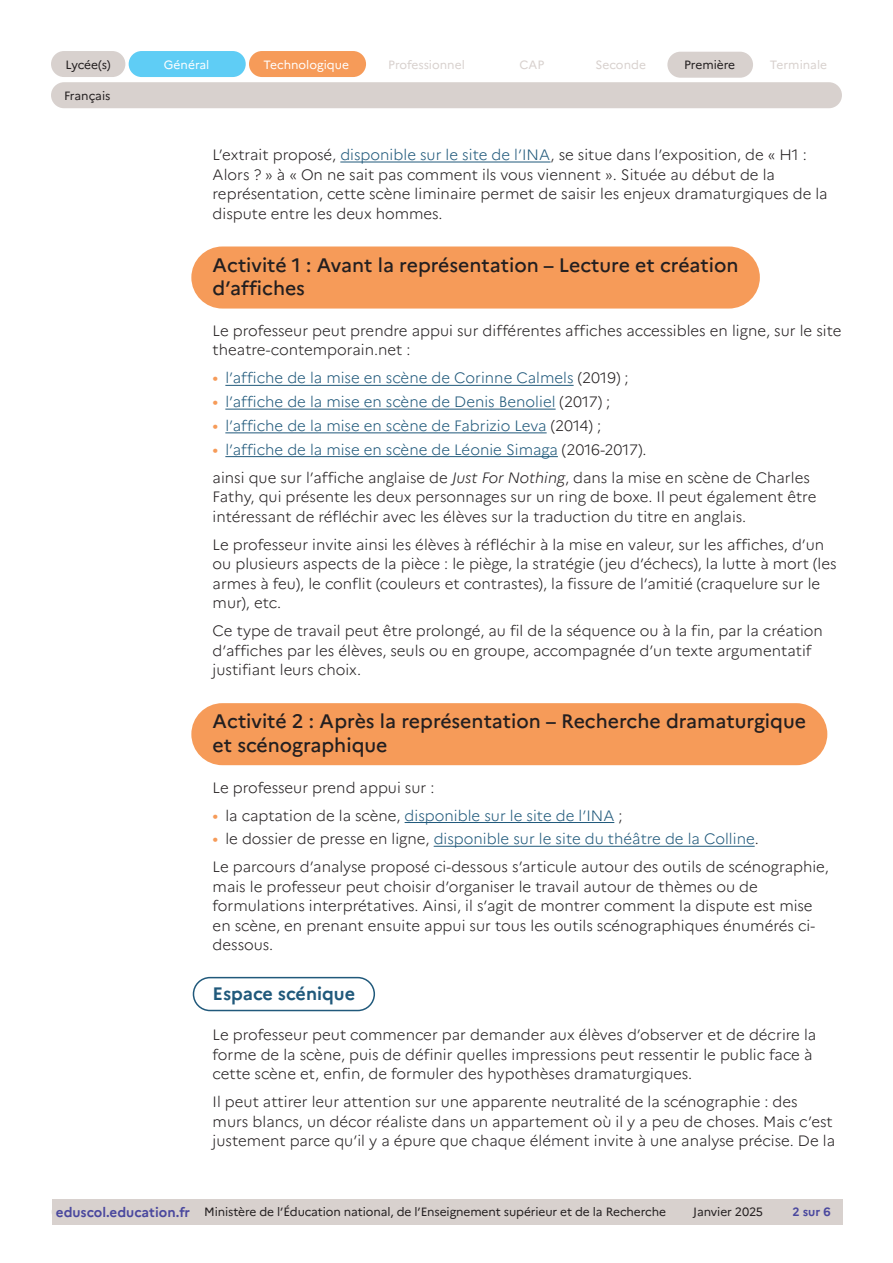
<style>
.page{position:relative;width:893px;height:1263px;background:#fff}
.page>*{position:absolute;margin:0;border:0;box-sizing:border-box;transform-origin:0 0}
._03_titre_2{font:500 19.5px/23.4px "Marianne";color:#231f20}
._04_titre_3{font:700 18px "Marianne";color:#20597b}
.Texte_courant{font:300 15px/19.5px "Marianne";color:#231f20}
.t1{font:300 15px "Marianne";color:#20597b}
.t2{font:12px "Marianne";letter-spacing:-.01em;color:#231f20}
.t3{font:12px "Marianne";color:#d8d1ce}
.t4{font:12px "Marianne";color:#fff}
.t5{font:700 12px "Marianne";color:#4a489e}
.s1{color:#20597b}
.s2{font-weight:400;font-size:16.5px;color:#f69b59}
.s3{color:#231f20}
.s4{font-style:italic}
.s5{font-weight:700;font-size:13.5px;color:#4a489e}
</style>
<div class="page">
<div style="left:51px;top:51px;width:74px;height:26px;background:#d8d1ce;border-radius:13px"></div>
<div style="left:129px;top:51px;width:117px;height:26px;background:#5fcdf5;border-radius:13px"></div>
<div style="left:249px;top:51px;width:117px;height:26px;background:#f69b59;border-radius:13px"></div>
<div style="left:667px;top:52px;width:86px;height:26px;background:#d8d1ce;border-radius:13px"></div>
<div style="left:51px;top:82px;width:791px;height:26px;background:#d8d1ce;border-radius:13px"></div>
<div style="left:52px;top:1199px;width:142px;height:26px;background:#d8d1ce"></div>
<div style="left:194px;top:1199px;width:482px;height:26px;background:#d8d1ce"></div>
<div style="left:676px;top:1199px;width:104px;height:26px;background:#d8d1ce"></div>
<div style="left:780px;top:1199px;width:63px;height:26px;background:#d8d1ce"></div>
<hr style="left:340px;top:162px;width:211px;height:1px;background:#20597b">
<div style="left:191px;top:246px;width:569px;height:63px;background:#f69b59;border-radius:31px"></div>
<hr style="left:225px;top:385px;width:349px;height:1px;background:#20597b">
<hr style="left:225px;top:409px;width:331px;height:1px;background:#20597b">
<hr style="left:225px;top:432px;width:322px;height:1px;background:#20597b">
<hr style="left:225px;top:456px;width:333px;height:1px;background:#20597b">
<div style="left:191px;top:703px;width:636px;height:62px;background:#f69b59;border-radius:31px"></div>
<hr style="left:405px;top:822px;width:209px;height:1px;background:#20597b">
<hr style="left:434px;top:846px;width:321px;height:1px;background:#20597b">
<div style="left:193px;top:977px;width:182px;height:34px;border:2px solid #20597b;border-radius:16px"></div>
<p class="t2" style="left:65px;top:57px;width:47px">Lycée(s)</p>
<p class="t4" style="left:164px;top:57px;width:47px">Général</p>
<p class="t4" style="left:263px;top:57px;width:87px">Technologique</p>
<p class="t3" style="left:388px;top:57px;width:78px">Professionnel</p>
<p class="t3" style="left:520px;top:58px;width:26px">CAP</p>
<p class="t3" style="left:596px;top:58px;width:52px">Seconde</p>
<p class="t2" style="left:684px;top:58px;width:53px">Première</p>
<p class="t3" style="left:770px;top:58px;width:59px">Terminale</p>
<p class="t2" style="left:64px;top:88px;width:48px">Français</p>
<p class="Texte_courant" style="left:213px;top:145px;width:617px">L’extrait proposé, <span class="s1">disponible sur le site de l’INA</span>, se situe dans l’exposition, de « H1 :<br>Alors ? » à « On ne sait pas comment ils vous viennent ». Située au début de la représentation, cette scène liminaire permet de saisir les enjeux dramaturgiques de la dispute entre les deux hommes.</p>
<p class="_03_titre_2" style="left:213px;top:253px;width:527px">Activité 1 : Avant la représentation – Lecture et création d’affiches</p>
<p class="Texte_courant" style="left:213px;top:321px;width:630px">Le professeur peut prendre appui sur différentes affiches accessibles en ligne, sur le site theatre-contemporain.net :</p>
<p class="t1" style="left:213px;top:369px;width:417px"><span class="s2">•</span> l’affiche de la mise en scène de Corinne Calmels <span class="s3">(2019) ;</span></p>
<p class="t1" style="left:213px;top:393px;width:399px"><span class="s2">•</span> l’affiche de la mise en scène de Denis Benoliel <span class="s3">(2017) ;</span></p>
<p class="t1" style="left:213px;top:416px;width:390px"><span class="s2">•</span> l’affiche de la mise en scène de Fabrizio Leva <span class="s3">(2014) ;</span></p>
<p class="t1" style="left:213px;top:440px;width:435px"><span class="s2">•</span> l’affiche de la mise en scène de Léonie Simaga <span class="s3">(2016-2017).</span></p>
<p class="Texte_courant" style="left:213px;top:468px;width:605px">ainsi que sur l’affiche anglaise de <span class="s4">Just For Nothing</span>, dans la mise en scène de Charles<br>Fathy, qui présente les deux personnages sur un ring de boxe. Il peut également être intéressant de réfléchir avec les élèves sur la traduction du titre en anglais.</p>
<p class="Texte_courant" style="left:213px;top:535px;width:626px">Le professeur invite ainsi les élèves à réfléchir à la mise en valeur, sur les affiches, d’un ou plusieurs aspects de la pièce : le piège, la stratégie (jeu d’échecs), la lutte à mort (les armes à feu), le conflit (couleurs et contrastes), la fissure de l’amitié (craquelure sur le mur), etc.</p>
<p class="Texte_courant" style="left:213px;top:621px;width:612px">Ce type de travail peut être prolongé, au fil de la séquence ou à la fin, par la création d’affiches par les élèves, seuls ou en groupe, accompagnée d’un texte argumentatif justifiant leurs choix.</p>
<p class="_03_titre_2" style="left:213px;top:710px;width:595px">Activité 2 : Après la représentation – Recherche dramaturgique et scénographique</p>
<p class="Texte_courant" style="left:213px;top:777px;width:223px">Le professeur prend appui sur :</p>
<p class="t1" style="left:213px;top:806px;width:411px"><span class="s2">•</span> <span class="s3">la captation de la scène,</span> disponible sur le site de l’INA <span class="s3">;</span></p>
<p class="t1" style="left:213px;top:830px;width:548px"><span class="s2">•</span> <span class="s3">le dossier de presse en ligne,</span> disponible sur le site du théâtre de la Colline<span class="s3">.</span></p>
<p class="Texte_courant" style="left:213px;top:857px;width:618px">Le parcours d’analyse proposé ci-dessous s’articule autour des outils de scénographie, mais le professeur peut choisir d’organiser le travail autour de thèmes ou de formulations interprétatives. Ainsi, il s’agit de montrer comment la dispute est mise en scène, en prenant ensuite appui sur tous les outils scénographiques énumérés ci&shy;dessous.</p>
<p class="_04_titre_3" style="left:213px;top:982px;width:144px">Espace scénique</p>
<p class="Texte_courant" style="left:213px;top:1025px;width:605px">Le professeur peut commencer par demander aux élèves d’observer et de décrire la forme de la scène, puis de définir quelles impressions peut ressentir le public face à cette scène et, enfin, de formuler des hypothèses dramaturgiques.</p>
<p class="Texte_courant" style="left:213px;top:1092px;width:624px">Il peut attirer leur attention sur une apparente neutralité de la scénographie : des murs blancs, un décor réaliste dans un appartement où il y a peu de choses. Mais c’est justement parce qu’il y a épure que chaque élément invite à une analyse précise. De la</p>
<p class="t2" style="left:56px;top:1205px;width:612px"><span class="s5">eduscol.education.fr</span> Ministère de l’Éducation national, de l’Enseignement supérieur et de la Recherche</p>
<p class="t2" style="left:693px;top:1205px;width:71px">Janvier 2025</p>
<p class="t5" style="left:792px;top:1205px;width:40px">2 sur 6</p>
</div>
